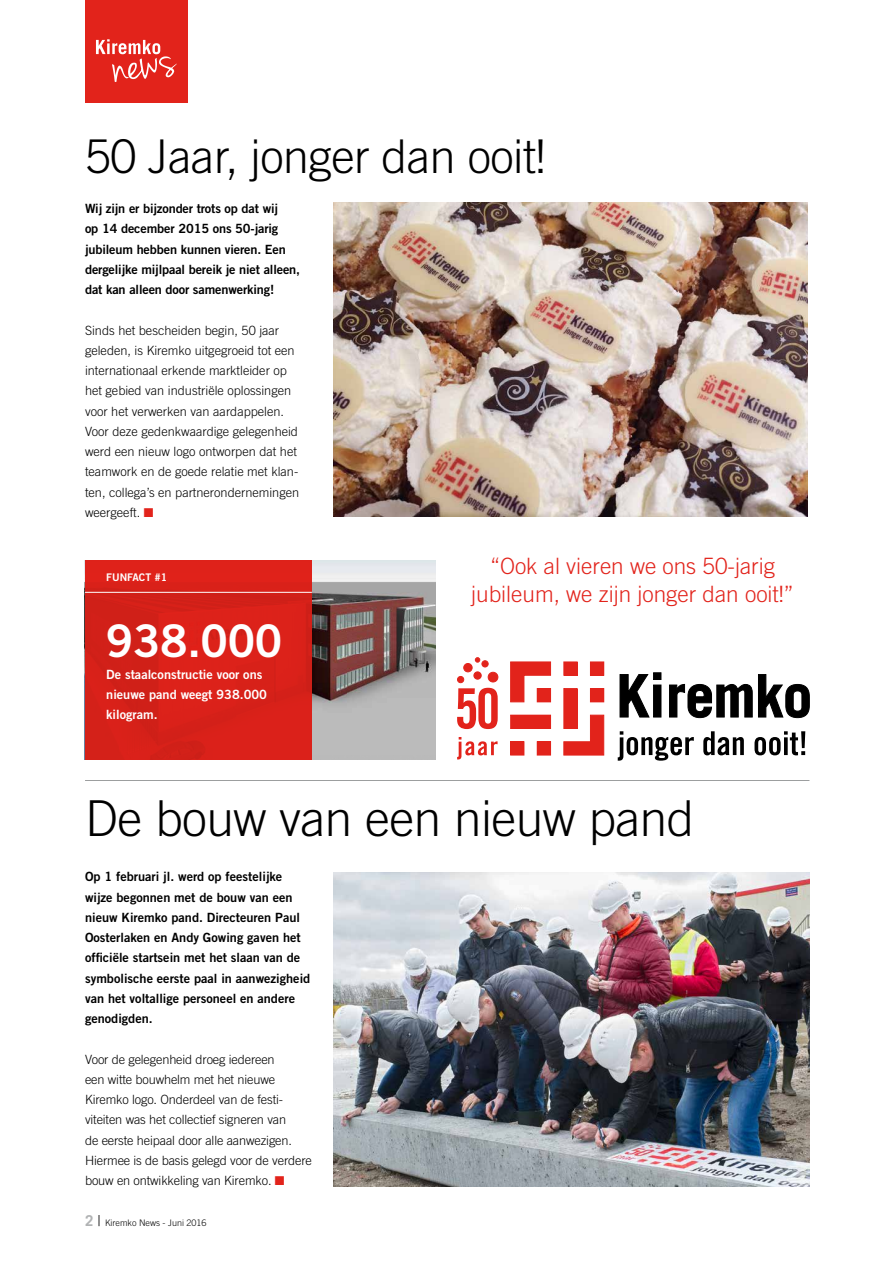
<style>
.page{position:relative;width:893px;height:1263px;background:#fff}
.page>*{position:absolute;margin:0;border:0;box-sizing:border-box;transform-origin:0 0}
.t1{font:300 49.5px "Trade Gothic LT Std";letter-spacing:-.01em;color:#000}
.t2{font:300 46.5px "Trade Gothic LT Std";letter-spacing:-.01em;color:#000}
.t3{font:45px "Trade Gothic LT Std Bd 2";letter-spacing:-.01em;color:#fff}
.t4{font:300 22.5px/28.5px "Trade Gothic LT Std";color:#e2231b;text-align:center}
.t5{font:300 12.75px/20.2px "Trade Gothic LT Std";color:#000}
.t6{font:12.75px/20.2px "Trade Gothic LT Std Bd 2";color:#000}
.t7{font:12.75px/20.2px "Trade Gothic LT Std Bd 2";color:#fff}
.t8{font:10.5px "Trade Gothic LT Std Bd 2";color:#fff}
.t9{font:300 9px "Trade Gothic LT Std";color:#000}
.s1{color:#e2231b}
.s2{font-weight:700;font-size:15px;color:#b1b3b4}
.s3{font-size:15px}
</style>
<div class="page">
<img style="left:333px;top:203px;width:475px;height:314px">
<hr style="left:85px;top:780px;width:724px;height:1px;background:#9c9e9f">
<img style="left:333px;top:872px;width:476px;height:314px">
<img style="left:312px;top:560px;width:124px;height:200px">
<div style="left:85px;top:560px;width:227px;height:200px;background:#da211a"></div>
<hr style="left:85px;top:592px;width:227px;height:1px;background:#fff">
<svg style="left:510px;top:662px;width:41px;height:40px"></svg>
<div style="left:537px;top:742px;width:14px;height:13px;background:#e2231b"></div>
<div style="left:564px;top:662px;width:13px;height:13px;background:#e2231b"></div>
<div style="left:590px;top:662px;width:14px;height:13px;background:#e2231b"></div>
<div style="left:511px;top:742px;width:13px;height:13px;background:#e2231b"></div>
<div style="left:510px;top:742px;width:14px;height:13px;border:1px solid #e2231b"></div>
<div style="left:537px;top:688px;width:14px;height:14px;background:#e2231b"></div>
<div style="left:511px;top:715px;width:40px;height:13px;background:#e2231b"></div>
<div style="left:510px;top:715px;width:41px;height:14px;border:1px solid #e2231b"></div>
<div style="left:564px;top:688px;width:13px;height:40px;background:#e2231b"></div>
<svg style="left:564px;top:715px;width:40px;height:40px"></svg>
<div style="left:590px;top:688px;width:14px;height:14px;background:#e2231b"></div>
<svg style="left:620px;top:672px;width:41px;height:45px"></svg>
<svg style="left:669px;top:684px;width:83px;height:34px"></svg>
<svg style="left:758px;top:674px;width:51px;height:44px"></svg>
<svg style="left:618px;top:731px;width:76px;height:30px"></svg>
<svg style="left:703px;top:731px;width:41px;height:24px"></svg>
<svg style="left:754px;top:731px;width:51px;height:24px"></svg>
<svg style="left:457px;top:688px;width:41px;height:41px"></svg>
<svg style="left:457px;top:737px;width:41px;height:22px"></svg>
<svg style="left:475px;top:658px;width:13px;height:9px"></svg>
<div style="left:457px;top:676px;width:7px;height:7px;background:#e2231b;border-radius:50%"></div>
<div style="left:457px;top:676px;width:7px;height:7px;border:1px solid #e2231b;border-radius:50%"></div>
<div style="left:488px;top:672px;width:10px;height:10px;background:#e2231b;border-radius:50%"></div>
<div style="left:488px;top:672px;width:10px;height:10px;border:1px solid #e2231b;border-radius:50%"></div>
<div style="left:474px;top:672px;width:7px;height:7px;background:#e2231b;border-radius:50%"></div>
<div style="left:474px;top:672px;width:7px;height:7px;border:1px solid #e2231b;border-radius:50%"></div>
<div style="left:464px;top:663px;width:8px;height:9px;background:#e2231b;border-radius:50%"></div>
<div style="left:464px;top:663px;width:8px;height:9px;border:1px solid #e2231b;border-radius:50%"></div>
<div style="left:85px;top:0;width:103px;height:103px;background:#e2231b"></div>
<svg style="left:96px;top:39px;width:81px;height:43px"></svg>
<h2 class="t2" style="left:85px;top:128px;width:462px">50 Jaar, jonger dan ooit!</h2>
<p class="t6" style="left:85px;top:198px;width:217px">Wij zijn er bijzonder trots op dat wij<br>op 14 december 2015 ons 50-jarig jubileum hebben kunnen vieren. Een dergelijke mijlpaal bereik je niet alleen, dat kan alleen door samenwerking!</p>
<p class="t5" style="left:85px;top:320px;width:216px">Sinds het bescheiden begin, 50 jaar geleden, is Kiremko uitgegroeid tot een internationaal erkende marktleider op het gebied van industriële oplossingen voor het verwerken van aardappelen.<br>Voor deze gedenkwaardige gelegenheid werd een nieuw logo ontworpen dat het teamwork en de goede relatie met klan&shy;ten, collega’s en partnerondernemingen weergeeft. <span class="s1">■</span></p>
<h3 class="t4" style="left:471px;top:551px;width:324px">“Ook al vieren we ons 50-jarig jubileum, we zijn jonger dan ooit!”</h3>
<p class="t8" style="left:106px;top:571px;width:62px">FUNFACT #1</p>
<h3 class="t3" style="left:106px;top:612px;width:177px">938.000</h3>
<p class="t7" style="left:106px;top:664px;width:162px">De staalconstructie voor ons nieuwe pand weegt 938.000 kilogram.</p>
<h1 class="t1" style="left:85px;top:789px;width:611px">De bouw van een nieuw pand</h1>
<p class="t6" style="left:85px;top:866px;width:227px">Op 1 februari jl. werd op feestelijke wijze begonnen met de bouw van een nieuw Kiremko pand. Directeuren Paul Oosterlaken en Andy Gowing gaven het officiële startsein met het slaan van de symbolische eerste paal in aanwezigheid van het voltallige personeel en andere genodigden.</p>
<p class="t5" style="left:85px;top:1049px;width:228px">Voor de gelegenheid droeg iedereen<br>een witte bouwhelm met het nieuwe Kiremko logo. Onderdeel van de festi&shy;viteiten was het collectief signeren van<br>de eerste heipaal door alle aanwezigen.<br>Hiermee is de basis gelegd voor de verdere bouw en ontwikkeling van Kiremko. <span class="s1">■</span></p>
<p class="t9" style="left:85px;top:1217px;width:123px"><span class="s2">2</span> <span class="s3">|</span> Kiremko News - Juni 2016</p>
</div>
